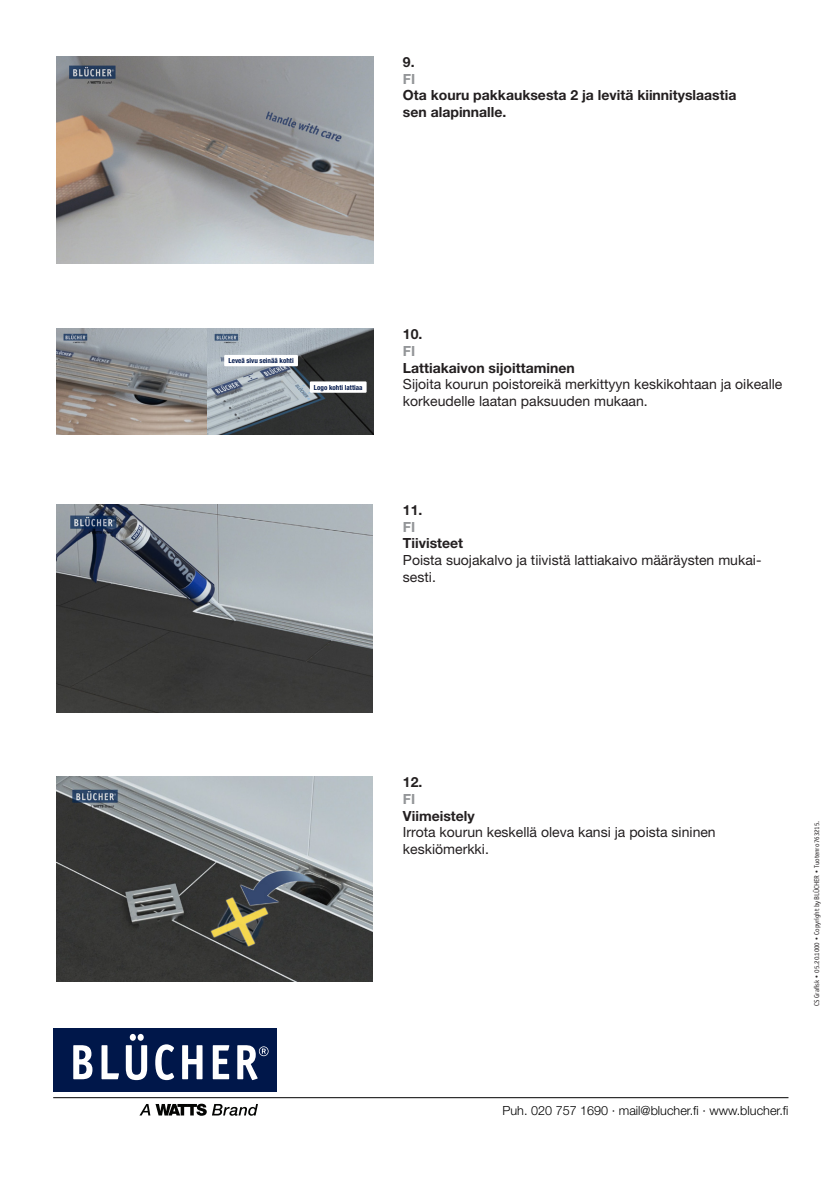
<style>
.page{position:relative;width:840px;height:1191px;background:#fff}
.page>*{position:absolute;margin:0;border:0;box-sizing:border-box;transform-origin:0 0}
.t1{font:14px/16.8px "Helvetica Neue LT Std";color:#231f20}
.t2{font:700 14px/16.8px "Helvetica Neue LT Std";color:#231f20}
.t3{font:700 14px "Helvetica Neue LT Std";color:#939598}
.t4{font:300 12.6px "Helvetica Neue LT Std";color:#000001}
.Normal{font:7px "ITC Officina Sans";letter-spacing:-.02em;color:#231f20}
.t5{font:700 condensed 7px "Helvetica Neue LT Std";color:#00174a}
</style>
<div class="page">
<div style="left:53px;top:1027px;width:223px;height:64px;background:#00174a"></div>
<svg style="left:139px;top:1103px;width:119px;height:12px"></svg>
<svg style="left:73px;top:1045px;width:19px;height:34px"></svg>
<svg style="left:101px;top:1045px;width:18px;height:34px"></svg>
<svg style="left:155px;top:1044px;width:19px;height:36px"></svg>
<svg style="left:182px;top:1045px;width:20px;height:34px"></svg>
<svg style="left:213px;top:1045px;width:16px;height:34px"></svg>
<svg style="left:237px;top:1045px;width:31px;height:35px"></svg>
<svg style="left:126px;top:1034px;width:21px;height:46px"></svg>
<hr style="left:53px;top:1097px;width:735px;height:1px;background:#000001">
<img style="left:57px;top:777px;width:315px;height:204px">
<img style="left:57px;top:505px;width:315px;height:207px">
<img style="left:57px;top:329px;width:317px;height:105px">
<img style="left:57px;top:57px;width:317px;height:207px">
<div style="left:224px;top:355px;width:74px;height:11px;background:#fff"></div>
<div style="left:310px;top:381px;width:56px;height:12px;background:#fff"></div>
<p class="t2" style="left:403px;top:53px;width:13px">9.</p>
<p class="t3" style="left:403px;top:70px;width:14px">FI</p>
<p class="t2" style="left:403px;top:87px;width:335px">Ota kouru pakkauksesta 2 ja levitä kiinnityslaastia sen alapinnalle.</p>
<p class="t5" style="left:228px;top:356px;width:67px">Leveä sivu seinää kohti</p>
<p class="t5" style="left:314px;top:383px;width:50px">Logo kohti lattiaa</p>
<p class="t2" style="left:403px;top:325px;width:21px">10.</p>
<p class="t3" style="left:403px;top:342px;width:14px">FI</p>
<p class="t2" style="left:403px;top:359px;width:173px">Lattiakaivon sijoittaminen</p>
<p class="t1" style="left:403px;top:376px;width:381px">Sijoita kourun poistoreikä merkittyyn keskikohtaan ja oikealle korkeudelle laatan paksuuden mukaan.</p>
<p class="t2" style="left:403px;top:501px;width:21px">11.</p>
<p class="t3" style="left:403px;top:518px;width:14px">FI</p>
<p class="t2" style="left:403px;top:534px;width:62px">Tiivisteet</p>
<p class="t1" style="left:403px;top:551px;width:360px">Poista suojakalvo ja tiivistä lattiakaivo määräysten mukai&shy;sesti.</p>
<p class="t2" style="left:403px;top:773px;width:21px">12.</p>
<p class="t3" style="left:403px;top:790px;width:14px">FI</p>
<p class="t2" style="left:403px;top:807px;width:73px">Viimeistely</p>
<p class="t1" style="left:403px;top:824px;width:314px">Irrota kourun keskellä oleva kansi ja poista sininen keskiömerkki.</p>
<p class="Normal" style="left:812px;top:1006px;width:186px;rotate:-90deg">CS Grafisk • 05.20.1000 • Copyright by BLÜCHER • Tuotenro 763215.</p>
<p class="t4" style="left:502px;top:1102px;width:287px">Puh. 020 757 1690 · mail@blucher.fi · www.blucher.fi</p>
</div>
